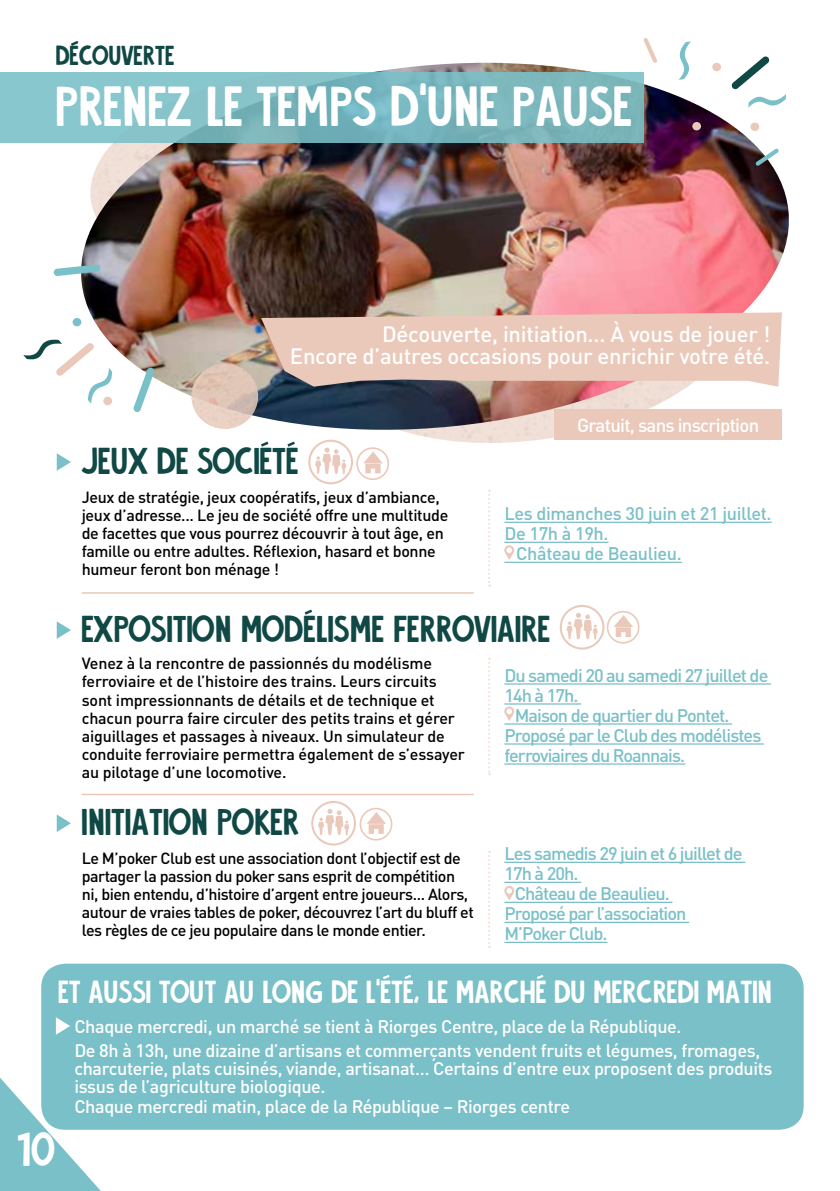
<style>
.page{position:relative;width:840px;height:1191px;background:#fff}
.page>*{position:absolute;margin:0;border:0;box-sizing:border-box;transform-origin:0 0}
.t1{font:45.4px "Alvania";color:#fff}
.t2{font:39.8px "Alvania";color:#fff}
.t3{font:30px "Alvania";color:#104845}
.t4{font:25.6px "Alvania";color:#fff}
.t5{font:500 22px/22px "DIN Pro";letter-spacing:-.01em;color:#fff;text-align:right}
.t6{font:22px "Alvania";color:#104845}
.t7{font:500 18.6px "DIN Pro";letter-spacing:-.04em;color:#fff}
.t8{font:500 18px/24px "DIN Pro";letter-spacing:-.02em;color:#fff}
.t9{font:500 18px "DIN Pro";letter-spacing:-.05em;color:#7ac0c8}
.t10{font:500 18px "DIN Pro";letter-spacing:-.02em;color:#7ac0c8}
.t11{font:500 16px/18px "DIN Pro";letter-spacing:-.02em;color:#000}
</style>
<div class="page">
<div style="left:41px;top:963px;width:762px;height:166px;background:#7ac0c8;border-radius:24px"></div>
<svg style="left:56px;top:1017px;width:14px;height:17px"></svg>
<svg style="left:383px;top:975px;width:6px;height:4px"></svg>
<svg style="left:404px;top:975px;width:7px;height:4px"></svg>
<svg style="left:537px;top:975px;width:6px;height:4px"></svg>
<svg style="left:0;top:1077px;width:101px;height:114px"></svg>
<svg style="left:57px;top:453px;width:14px;height:18px"></svg>
<svg style="left:57px;top:621px;width:14px;height:18px"></svg>
<svg style="left:57px;top:814px;width:14px;height:18px"></svg>
<hr style="left:504px;top:521px;width:267px;height:2px;background:#7ac0c8">
<hr style="left:504px;top:541px;width:104px;height:2px;background:#7ac0c8">
<hr style="left:504px;top:561px;width:177px;height:2px;background:#7ac0c8">
<hr style="left:504px;top:683px;width:266px;height:1px;background:#7ac0c8">
<hr style="left:504px;top:703px;width:77px;height:1px;background:#7ac0c8">
<hr style="left:504px;top:723px;width:227px;height:1px;background:#7ac0c8">
<hr style="left:504px;top:743px;width:259px;height:1px;background:#7ac0c8">
<hr style="left:504px;top:763px;width:181px;height:1px;background:#7ac0c8">
<hr style="left:504px;top:861px;width:240px;height:2px;background:#7ac0c8">
<hr style="left:504px;top:881px;width:77px;height:2px;background:#7ac0c8">
<hr style="left:504px;top:901px;width:168px;height:2px;background:#7ac0c8">
<hr style="left:504px;top:921px;width:184px;height:2px;background:#7ac0c8">
<hr style="left:504px;top:941px;width:103px;height:2px;background:#7ac0c8">
<svg style="left:488px;top:490px;width:2px;height:96px"></svg>
<svg style="left:488px;top:658px;width:2px;height:117px"></svg>
<svg style="left:488px;top:851px;width:2px;height:97px"></svg>
<svg style="left:504px;top:545px;width:10px;height:15px"></svg>
<svg style="left:504px;top:706px;width:10px;height:15px"></svg>
<svg style="left:504px;top:886px;width:10px;height:14px"></svg>
<svg style="left:643px;top:38px;width:14px;height:25px"></svg>
<svg style="left:679px;top:42px;width:11px;height:21px"></svg>
<svg style="left:23px;top:339px;width:48px;height:37px"></svg>
<img style="left:71px;top:63px;width:718px;height:383px">
<svg style="left:0;top:72px;width:643px;height:71px;background:#7ebbc2"></svg>
<svg style="left:261px;top:312px;width:520px;height:75px;background:#debeb1"></svg>
<svg style="left:54px;top:264px;width:46px;height:12px"></svg>
<svg style="left:133px;top:367px;width:22px;height:45px"></svg>
<div style="left:692px;top:122px;width:8px;height:8px;background:#eac9ba;border-radius:50%"></div>
<img style="left:191px;top:364px;width:67px;height:65px">
<hr style="left:82px;top:592px;width:391px;height:1px;background:#eac9ba">
<hr style="left:82px;top:793px;width:391px;height:2px;background:#eac9ba">
<div style="left:750px;top:123px;width:8px;height:8px;background:#eac9ba;border-radius:50%"></div>
<svg style="left:731px;top:56px;width:54px;height:52px"></svg>
<svg style="left:755px;top:148px;width:23px;height:18px"></svg>
<svg style="left:315px;top:447px;width:31px;height:27px"></svg>
<div style="left:308px;top:440px;width:45px;height:44px;border:2px solid #eac9ba;border-radius:50%"></div>
<svg style="left:566px;top:613px;width:31px;height:26px"></svg>
<div style="left:559px;top:605px;width:45px;height:44px;border:2px solid #eac9ba;border-radius:50%"></div>
<svg style="left:318px;top:809px;width:31px;height:26px"></svg>
<div style="left:311px;top:801px;width:45px;height:44px;border:2px solid #eac9ba;border-radius:50%"></div>
<svg style="left:363px;top:451px;width:19px;height:22px"></svg>
<div style="left:356px;top:447px;width:33px;height:33px;border:2px solid #eac9ba;border-radius:50%"></div>
<svg style="left:613px;top:615px;width:19px;height:22px"></svg>
<div style="left:606px;top:611px;width:33px;height:32px;border:2px solid #eac9ba;border-radius:50%"></div>
<svg style="left:366px;top:812px;width:20px;height:22px"></svg>
<div style="left:359px;top:807px;width:33px;height:33px;border:2px solid #eac9ba;border-radius:50%"></div>
<svg style="left:261px;top:441px;width:7px;height:5px"></svg>
<svg style="left:71px;top:41px;width:7px;height:5px"></svg>
<svg style="left:287px;top:441px;width:8px;height:5px"></svg>
<svg style="left:304px;top:609px;width:8px;height:5px"></svg>
<div style="left:554px;top:410px;width:227px;height:30px;background:#eac9ba"></div>
<h3 class="t6" style="left:56px;top:41px;width:120px">DECOUVERTE</h3>
<h1 class="t1" style="left:56px;top:76px;width:577px">PRENEZ LE TEMPS D'UNE PAUSE</h1>
<h3 class="t5" style="left:290px;top:321px;width:481px">Découverte, initiation... À vous de jouer !<br>Encore d’autres occasions pour enrichir votre été.</h3>
<h3 class="t3" style="left:82px;top:440px;width:219px">JEUX DE SOCIETE</h3>
<p class="t11" style="left:82px;top:486px;width:368px">Jeux de stratégie, jeux coopératifs, jeux d’ambiance, jeux d’adresse... Le jeu de société offre une multitude de facettes que vous pourrez découvrir à tout âge, en famille ou entre adultes. Réflexion, hasard et bonne humeur feront bon ménage !</p>
<p class="t7" style="left:576px;top:410px;width:183px">Gratuit, sans inscription</p>
<p class="t10" style="left:504px;top:499px;width:269px">Les dimanches 30 juin et 21 juillet.</p>
<p class="t9" style="left:504px;top:519px;width:106px">De 17h à 19h.</p>
<p class="t10" style="left:516px;top:539px;width:167px">Château de Beaulieu.</p>
<h3 class="t3" style="left:82px;top:608px;width:470px">EXPOSITION MODELISME FERROVIAIRE</h3>
<p class="t11" style="left:82px;top:653px;width:384px">Venez à la rencontre de passionnés du modélisme ferroviaire et de l’histoire des trains. Leurs circuits sont impressionnants de détails et de technique et chacun pourra faire circuler des petits trains et gérer aiguillages et passages à niveaux. Un simulateur de conduite ferroviaire permettra également de s’essayer au pilotage d’une locomotive.</p>
<h3 class="t3" style="left:82px;top:802px;width:220px">INITIATION POKER</h3>
<p class="t11" style="left:82px;top:847px;width:393px">Le M’poker Club est une association dont l’objectif est de partager la passion du poker sans esprit de compétition ni, bien entendu, d’histoire d’argent entre joueurs... Alors, autour de vraies tables de poker, découvrez l’art du bluff et les règles de ce jeu populaire dans le monde entier.</p>
<p class="t9" style="left:504px;top:660px;width:265px">Du samedi 20 au samedi 27 juillet de</p>
<p class="t9" style="left:504px;top:680px;width:76px">14h à 17h.</p>
<p class="t9" style="left:514px;top:700px;width:216px">Maison de quartier du Pontet.</p>
<p class="t9" style="left:504px;top:720px;width:258px">Proposé par le Club des modélistes</p>
<p class="t9" style="left:504px;top:740px;width:182px">ferroviaires du Roannais.</p>
<p class="t9" style="left:504px;top:838px;width:240px">Les samedis 29 juin et 6 juillet de</p>
<p class="t9" style="left:504px;top:858px;width:76px">17h à 20h.</p>
<p class="t9" style="left:514px;top:878px;width:157px">Château de Beaulieu.</p>
<p class="t9" style="left:504px;top:898px;width:184px">Proposé par l’association</p>
<p class="t9" style="left:504px;top:918px;width:104px">M’Poker Club.</p>
<h3 class="t4" style="left:58px;top:974px;width:715px">ET AUSSI TOUT AU LONG DE L'ETE, LE MARCHE DU MERCREDI MATIN</h3>
<h2 class="t2" style="left:18px;top:1121px;width:39px">10</h2>
<p class="t8" style="left:74px;top:1012px;width:687px">Chaque mercredi, un marché se tient à Riorges Centre, place de la République.<br>De 8h à 13h, une dizaine d’artisans et commerçants vendent fruits et légumes, fromages,</p>
<p class="t8" style="left:74px;top:1057px;width:699px;line-height:18px">charcuterie, plats cuisinés, viande, artisanat… Certains d’entre eux proposent des produits issus de l’agriculture biologique.</p>
<p class="t8" style="left:74px;top:1092px;width:497px">Chaque mercredi matin, place de la République – Riorges centre</p>
</div>
